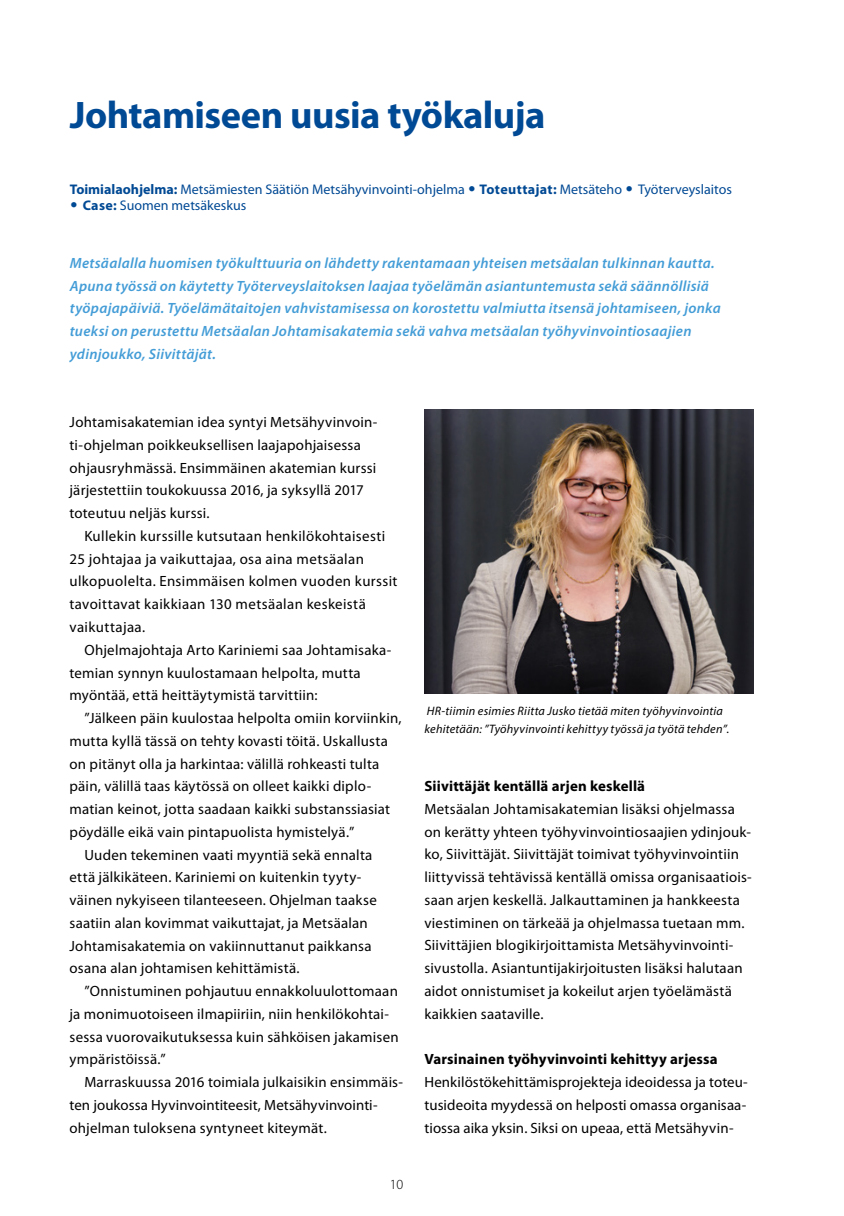
<style>
.page{position:relative;width:844px;height:1216px;background:#fff}
.page>*{position:absolute;margin:0;border:0;box-sizing:border-box;transform-origin:0 0}
.t1{font:700 38.5px "Myriad Pro";letter-spacing:-.015em;color:#004994}
.t2{font:14.88px/22.8px "Myriad Pro";letter-spacing:.015em;color:#000}
.t3{font:italic 600 14.88px/22.8px "Myriad Pro";letter-spacing:.02em;color:#449dd7}
.t4{font:700 14.88px "Myriad Pro";letter-spacing:.01em;color:#000}
.t5{font:14px "Myriad Pro";color:#004994}
.t6{font:300 14px "Myriad Pro";color:#000}
.t7{font:italic 12.25px/17.5px "Myriad Pro";letter-spacing:.02em;color:#000}
.s1{font-weight:700}
.s2{font-family:"Futura Std"}
</style>
<div class="page">
<img style="left:424px;top:409px;width:329px;height:284px">
<h1 class="t1" style="left:70px;top:94px;width:477px">Johtamiseen uusia työkaluja</h1>
<p class="t5" style="left:70px;top:182px;width:663px"><span class="s1">Toimialaohjelma:</span> Metsämiesten Säätiön Metsähyvinvointi-ohjelma <span class="s2">•</span> <span class="s1">Toteuttajat:</span> Metsäteho <span class="s2">•</span> Työterveyslaitos</p>
<p class="t5" style="left:70px;top:197px;width:178px"><span class="s2">•</span> <span class="s1">Case:</span> Suomen metsäkeskus</p>
<p class="t3" style="left:70px;top:252px;width:652px">Metsäalalla huomisen työkulttuuria on lähdetty rakentamaan yhteisen metsäalan tulkinnan kautta.<br>Apuna työssä on käytetty Työterveyslaitoksen laajaa työelämän asiantuntemusta sekä säännöllisiä työpajapäiviä. Työelämätaitojen vahvistamisessa on korostettu valmiutta itsensä johtamiseen, jonka tueksi on perustettu Metsäalan Johtamisakatemia sekä vahva metsäalan työhyvinvointiosaajien ydinjoukko, Siivittäjät.</p>
<p class="t2" style="left:69px;top:411px;width:309px">Johtamisakatemian idea syntyi Metsähyvinvoin&shy;ti-ohjelman poikkeuksellisen laajapohjaisessa ohjausryhmässä. Ensimmäinen akatemian kurssi järjestettiin toukokuussa 2016, ja syksyllä 2017 toteutuu neljäs kurssi.</p>
<p class="t2" style="left:69px;top:525px;width:329px;text-indent:15px">Kullekin kurssille kutsutaan henkilökohtaisesti 25 johtajaa ja vaikuttajaa, osa aina metsäalan ulkopuolelta. Ensimmäisen kolmen vuoden kurssit tavoittavat kaikkiaan 130 metsäalan keskeistä vaikuttajaa.</p>
<p class="t2" style="left:69px;top:638px;width:323px;text-indent:15px">Ohjelmajohtaja Arto Kariniemi saa Johtamisaka&shy;temian synnyn kuulostamaan helpolta, mutta myöntää, että heittäytymistä tarvittiin:</p>
<p class="t2" style="left:84px;top:707px;width:319px">”Jälkeen päin kuulostaa helpolta omiin korviinkin,</p>
<p class="t2" style="left:69px;top:729px;width:320px">mutta kyllä tässä on tehty kovasti töitä. Uskallusta</p>
<p class="t2" style="left:69px;top:752px;width:311px">on pitänyt olla ja harkintaa: välillä rohkeasti tulta</p>
<p class="t2" style="left:69px;top:775px;width:303px">päin, välillä taas käytössä on olleet kaikki diplo-</p>
<p class="t2" style="left:69px;top:798px;width:322px">matian keinot, jotta saadaan kaikki substanssiasiat</p>
<p class="t2" style="left:69px;top:820px;width:286px">pöydälle eikä vain pintapuolista hymistelyä.”</p>
<p class="t2" style="left:84px;top:843px;width:289px">Uuden tekeminen vaati myyntiä sekä ennalta</p>
<p class="t2" style="left:69px;top:866px;width:293px">että jälkikäteen. Kariniemi on kuitenkin tyyty-</p>
<p class="t2" style="left:69px;top:889px;width:309px">väinen nykyiseen tilanteeseen. Ohjelman taakse</p>
<p class="t2" style="left:69px;top:911px;width:300px">saatiin alan kovimmat vaikuttajat, ja Metsäalan</p>
<p class="t2" style="left:69px;top:934px;width:303px">Johtamisakatemia on vakiinnuttanut paikkansa</p>
<p class="t2" style="left:69px;top:957px;width:231px">osana alan johtamisen kehittämistä.</p>
<p class="t2" style="left:84px;top:980px;width:315px">”Onnistuminen pohjautuu ennakkoluulottomaan</p>
<p class="t2" style="left:69px;top:1002px;width:321px">ja monimuotoiseen ilmapiiriin, niin henkilökohtai-</p>
<p class="t2" style="left:69px;top:1025px;width:330px">sessa vuorovaikutuksessa kuin sähköisen jakamisen</p>
<p class="t2" style="left:69px;top:1048px;width:98px">ympäristöissä.”</p>
<p class="t2" style="left:84px;top:1070px;width:320px">Marraskuussa 2016 toimiala julkaisikin ensimmäis-</p>
<p class="t2" style="left:69px;top:1093px;width:309px">ten joukossa Hyvinvointiteesit, Metsähyvinvointi-</p>
<p class="t2" style="left:69px;top:1116px;width:259px">ohjelman tuloksena syntyneet kiteymät.</p>
<p class="t6" style="left:389px;top:1176px;width:15px">10</p>
<p class="t7" style="left:424px;top:702px;width:306px">HR-tiimin esimies Riitta Jusko tietää miten työhyvinvointia kehitetään: ”Työhyvinvointi kehittyy työssä ja työtä tehden”.</p>
<p class="t4" style="left:424px;top:777px;width:222px">Siivittäjät kentällä arjen keskellä</p>
<p class="t2" style="left:424px;top:797px;width:329px">Metsäalan Johtamisakatemian lisäksi ohjelmassa on kerätty yhteen työhyvinvointiosaajien ydinjouk&shy;ko, Siivittäjät. Siivittäjät toimivat työhyvinvointiin liittyvissä tehtävissä kentällä omissa organisaatiois&shy;saan arjen keskellä. Jalkauttaminen ja hankkeesta viestiminen on tärkeää ja ohjelmassa tuetaan mm.<br>Siivittäjien blogikirjoittamista Metsähyvinvointi&shy;sivustolla. Asiantuntijakirjoitusten lisäksi halutaan aidot onnistumiset ja kokeilut arjen työelämästä kaikkien saataville.</p>
<p class="t4" style="left:424px;top:1050px;width:294px">Varsinainen työhyvinvointi kehittyy arjessa</p>
<p class="t2" style="left:424px;top:1070px;width:325px;text-align:justify">Henkilöstökehittämisprojekteja ideoidessa ja toteu&shy;tusideoita myydessä on helposti omassa organisaa&shy;tiossa aika yksin. Siksi on upeaa, että Metsähyvin-</p>
</div>
